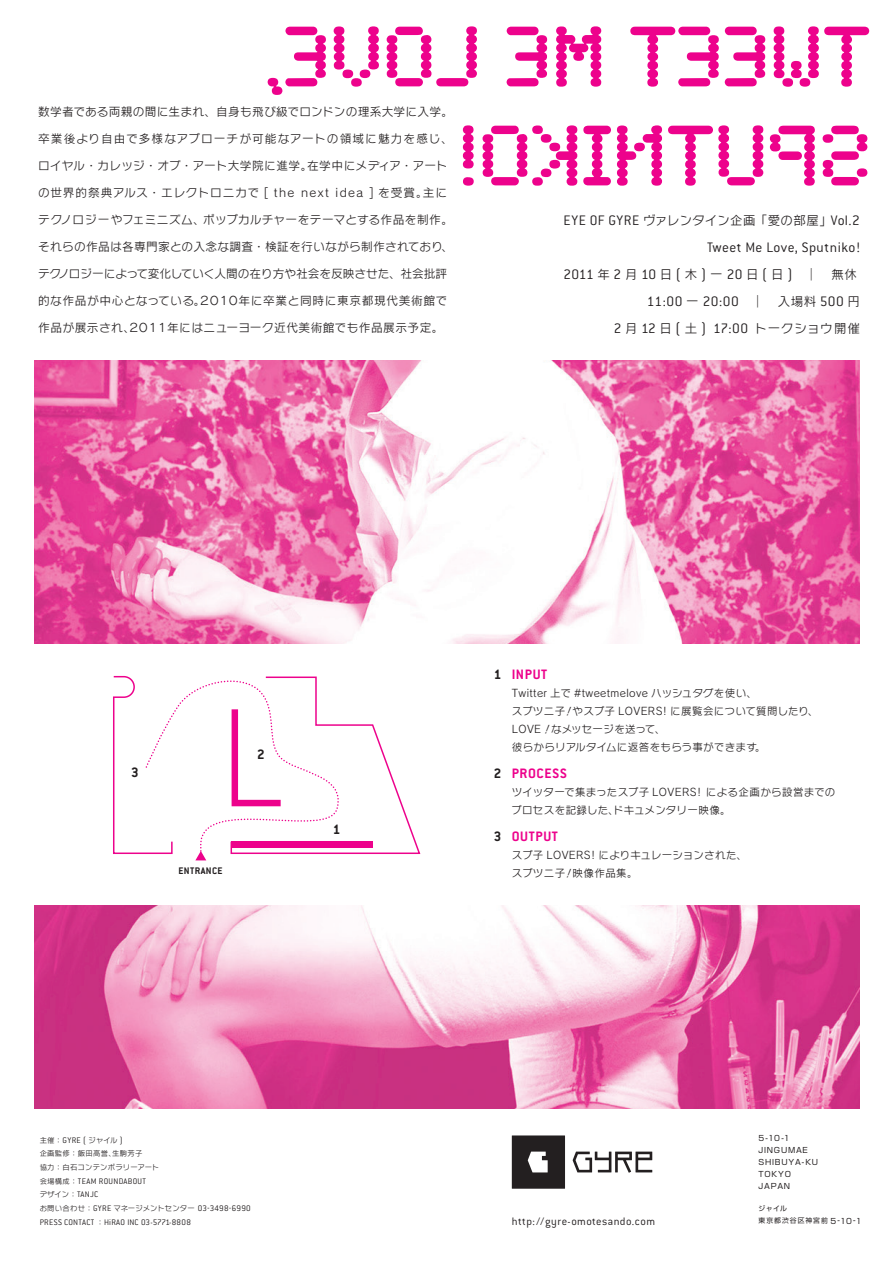
<style>
.page{position:relative;width:893px;height:1263px;background:#fff}
.page>*{position:absolute;margin:0;border:0;box-sizing:border-box;transform-origin:0 0}
.t1{font:300 15.15px/27px "Conduit ITC";letter-spacing:.025em;color:#231f20;text-align:right}
.t2{font:700 15px "Conduit ITC";letter-spacing:.04em;color:#ed028c}
.t3{font:700 15px "Conduit ITC";color:#231f20}
.t4{font:12.45px "Rodin NTLG Pro M";letter-spacing:.02em;color:#231f20}
.t5{font:12.45px "Rodin NTLG Pro M";letter-spacing:.07em;color:#231f20}
.t6{font:300 12px "Conduit ITC";letter-spacing:.035em;color:#231f20}
.t7{font:11.7px "Rodin NTLG Pro M";letter-spacing:.025em;color:#231f20}
.t8{font:11.7px "Rodin NTLG Pro M";letter-spacing:.08em;color:#231f20}
.t9{font:11.7px "Rodin NTLG Pro M";color:#231f20}
.t10{font:11.7px "Rodin NTLG Pro M";letter-spacing:.055em;color:#231f20}
.t11{font:11.7px "Rodin NTLG Pro M";letter-spacing:.09em;color:#231f20}
.t12{font:10.5px/18px "Rodin NTLG Pro M";letter-spacing:.04em;color:#231f20}
.t13{font:700 10.5px "Conduit ITC";letter-spacing:.04em;color:#231f20}
.t14{font:300 8.85px "Conduit ITC";letter-spacing:.03em;color:#231f20}
.t15{font:7.65px/12px "Shin Go Pro";letter-spacing:.1em;color:#231f20}
.t16{font:7.35px/13.6px "Rodin NTLG Pro M";letter-spacing:.04em;color:#231f20}
.t17{font:6.9px/12px "Shin Go Pro";letter-spacing:.14em;color:#231f20}
.s1{font-family:"Conduit ITC";font-weight:300;font-size:15.15px}
.s2{font-family:"Rodin NTLG Pro M";font-weight:400;font-size:12.45px}
.s3{color:#231f20}
.s4{font-family:"Conduit ITC";font-weight:300;font-size:8.85px}
.s5{font-family:"Rodin NTLG Pro M";font-weight:400;font-size:7.35px}
.s6{font-family:"Shin Go Pro";font-size:6.3px}
.s7{font-size:7.65px}
</style>
<div class="page">
<img style="left:34px;top:360px;width:825px;height:749px">
<div style="left:1px;top:644px;width:892px;height:261px;background:#fff"></div>
<svg style="left:573px;top:1151px;width:79px;height:22px"></svg>
<div style="left:512px;top:1135px;width:53px;height:54px;background:#231f20"></div>
<svg style="left:528px;top:1151px;width:20px;height:21px"></svg>
<svg style="left:113px;top:675px;width:308px;height:185px"></svg>
<p class="t7" style="left:38px;top:104px;width:416px">数学者である両親の間に生まれ、自身も飛び級でロンドンの理系大学に入学。</p>
<p class="t11" style="left:38px;top:131px;width:416px">卒業後より自由で多様なアプローチが可能なアートの領域に魅力を感じ、</p>
<p class="t7" style="left:38px;top:158px;width:411px">ロイヤル・カレッジ・オブ・アート大学院に進学。在学中にメディア・アート</p>
<p class="t8" style="left:38px;top:185px;width:411px">の世界的祭典アルス・エレクトロニカで [ the next idea ] を受賞。主に</p>
<p class="t7" style="left:38px;top:212px;width:416px">テクノロジーやフェミニズム、ポップカルチャーをテーマとする作品を制作。</p>
<p class="t7" style="left:38px;top:239px;width:417px">それらの作品は各専門家との入念な調査・検証を行いながら制作されており、</p>
<p class="t9" style="left:38px;top:266px;width:411px">テクノロジーによって変化していく人間の在り方や社会を反映させた、社会批評</p>
<p class="t10" style="left:38px;top:293px;width:411px">的な作品が中心となっている。２０１０年に卒業と同時に東京都現代美術館で</p>
<p class="t7" style="left:38px;top:320px;width:407px">作品が展示され、２０１１年にはニューヨーク近代美術館でも作品展示予定。</p>
<p class="t4" style="left:563px;top:212px;width:298px"><span class="s1">EYE OF GYRE</span> ヴァレンタイン企画 「愛の部屋」<span class="s1">Vol.2</span></p>
<p class="t1" style="left:563px;top:234px;width:298px">Tweet Me Love, Sputniko!<br>2011<span class="s2">年</span>2<span class="s2">月</span>10<span class="s2">日</span>(<span class="s2">木</span>)<span class="s2">ー</span>20<span class="s2">日</span>(<span class="s2">日</span>) <span class="s2">｜ 無休<br></span>11:00 <span class="s2">ー</span> 20:00 <span class="s2">｜ 入場料</span> 500 <span class="s2">円</span></p>
<p class="t5" style="left:614px;top:320px;width:248px"><span class="s1">2</span> 月 <span class="s1">12</span> 日 <span class="s1">(</span> 土 <span class="s1">) 17:00</span> トークショウ開催</p>
<p class="t3" style="left:131px;top:764px;width:9px">3</p>
<p class="t3" style="left:257px;top:745px;width:9px">2</p>
<p class="t13" style="left:179px;top:865px;width:46px">ENTRANCE</p>
<p class="t3" style="left:333px;top:820px;width:9px">1</p>
<p class="t2" style="left:494px;top:665px;width:55px"><span class="s3">1</span> INPUT</p>
<p class="t12" style="left:512px;top:684px;width:308px">Twitter 上で #tweetmelove ハッシュタグを使い、<br>スプツニ子！やスプ子 LOVERS! に展覧会について質問したり、<br>LOVE！なメッセージを送って、<br>彼らからリアルタイムに返答をもらう事ができます。</p>
<p class="t2" style="left:494px;top:764px;width:74px"><span class="s3">2</span> PROCESS</p>
<p class="t12" style="left:511px;top:783px;width:326px">ツイッターで集まったスプ子 LOVERS! による企画から設営までのプロセスを記録した、ドキュメンタリー映像。</p>
<p class="t2" style="left:494px;top:827px;width:66px"><span class="s3">3</span> OUTPUT</p>
<p class="t12" style="left:512px;top:846px;width:237px">スプ子 LOVERS! によりキュレーションされた、スプツニ子！映像作品集。</p>
<p class="t16" style="left:40px;top:1133px;width:121px">主催：<span class="s4">GYRE (</span> ジャイル <span class="s4">)<br></span>企画監修：飯田高誉、生駒芳子<br>協力：白石コンテンポラリーアート</p>
<p class="t14" style="left:40px;top:1176px;width:108px"><span class="s5">会場構成：</span>TEAM ROUNDABOUT</p>
<p class="t16" style="left:40px;top:1187px;width:212px">デザイン：<span class="s4">TANJC<br></span>お問い合わせ：<span class="s4">GYRE</span> マネージメントセンター <span class="s4">03</span><span class="s6">-</span><span class="s4">3498</span><span class="s6">-</span><span class="s4">6990</span></p>
<p class="t14" style="left:40px;top:1217px;width:153px">PRESS CONTACT <span class="s5">：</span>HiRAO INC 03-5771-8808</p>
<p class="t6" style="left:512px;top:1215px;width:145px">http://gyre-omotesando.com</p>
<p class="t15" style="left:759px;top:1131px;width:61px">5 -10 -1<br>JINGUMAE<br>SHIBUYA-KU<br>TOKYO<br>JAPAN</p>
<p class="t17" style="left:759px;top:1202px;width:105px">ジャイル<br>東京都渋谷区神宮前 <span class="s7">5-10-1</span></p>
</div>
